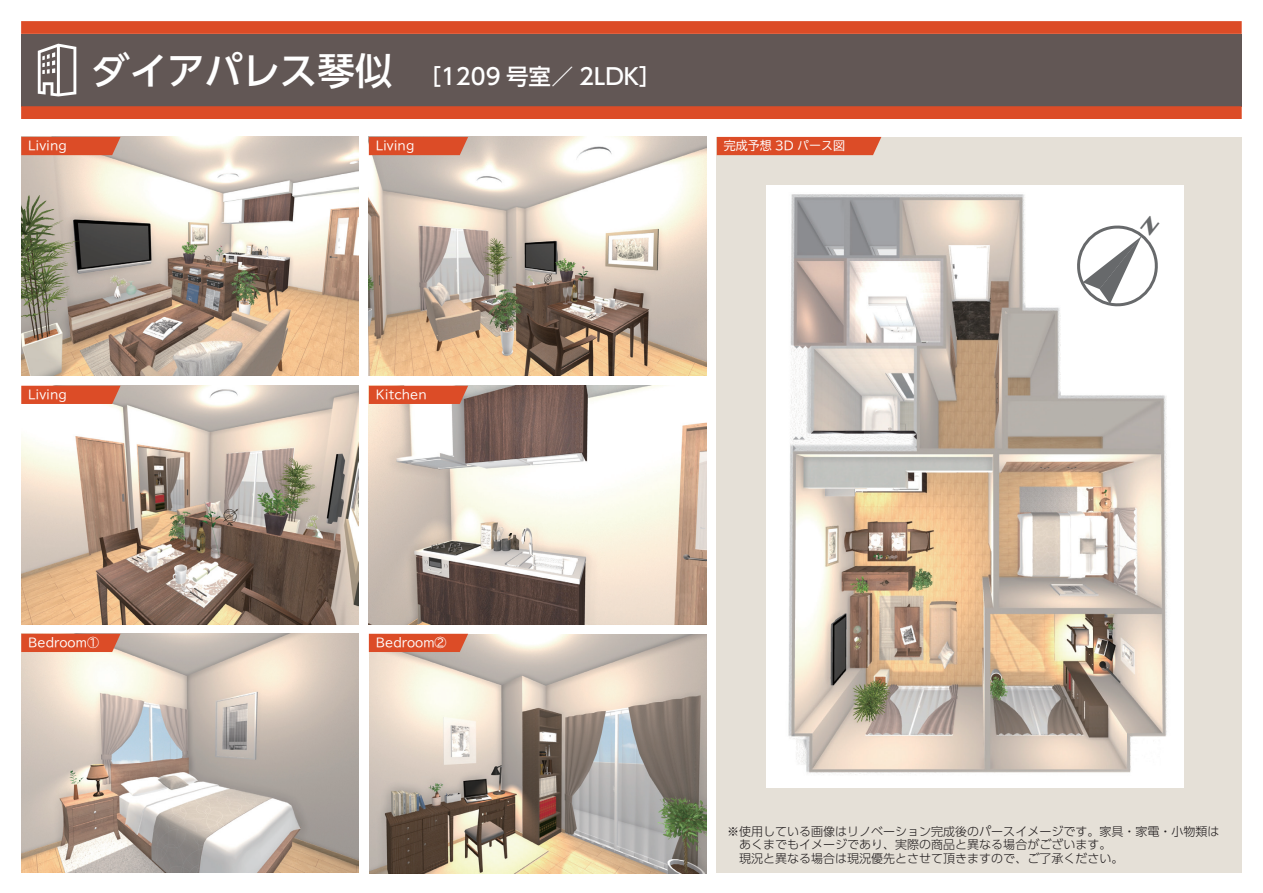
<style>
.page{position:relative;width:1263px;height:893px;background:#fff}
.page>*{position:absolute;margin:0;border:0;box-sizing:border-box;transform-origin:0 0}
.t1{font:500 22.5px "UD Shin Go Pro";color:#fff}
.t2{font:300 12px/13.5px "UD Shin Go Pro";color:#231f20}
.t3{font:12px "TBUD Go Std";color:#fff}
.s1{font-size:37.5px}
</style>
<div class="page">
<div style="left:21px;top:34px;width:1221px;height:72px;background:#625755"></div>
<svg style="left:21px;top:21px;width:1221px;height:13px"></svg>
<svg style="left:21px;top:106px;width:1221px;height:13px"></svg>
<svg style="left:38px;top:44px;width:38px;height:52px"></svg>
<div style="left:717px;top:137px;width:525px;height:735px;background:#e5e0d7"></div>
<img style="left:21px;top:137px;width:337px;height:239px">
<img style="left:369px;top:386px;width:337px;height:238px">
<img style="left:21px;top:634px;width:337px;height:238px">
<img style="left:369px;top:634px;width:337px;height:239px">
<img style="left:369px;top:137px;width:337px;height:239px">
<img style="left:766px;top:186px;width:417px;height:602px">
<img style="left:21px;top:386px;width:337px;height:238px">
<div style="left:21px;top:137px;width:100px;height:18px;background:#dc4c27"></div>
<div style="left:21px;top:386px;width:100px;height:18px;background:#dc4c27"></div>
<div style="left:369px;top:137px;width:99px;height:18px;background:#dc4c27"></div>
<div style="left:717px;top:137px;width:164px;height:18px;background:#dc4c27"></div>
<div style="left:369px;top:386px;width:99px;height:18px;background:#dc4c27"></div>
<div style="left:21px;top:634px;width:100px;height:18px;background:#dc4c27"></div>
<div style="left:369px;top:634px;width:99px;height:18px;background:#dc4c27"></div>
<svg style="left:1075px;top:213px;width:87px;height:97px"></svg>
<p class="t3" style="left:28px;top:136px;width:40px">Living</p>
<h1 class="t1" style="left:92px;top:59px;width:571px"><span class="s1">ダイアパレス琴似　</span>［1209 号室／ 2LDK］</h1>
<p class="t3" style="left:376px;top:136px;width:40px">Living</p>
<p class="t3" style="left:724px;top:136px;width:123px">完成予想 3D パース図</p>
<p class="t3" style="left:28px;top:385px;width:40px">Living</p>
<p class="t3" style="left:376px;top:385px;width:52px">Kitchen</p>
<p class="t3" style="left:28px;top:633px;width:72px">Bedroom①</p>
<p class="t3" style="left:376px;top:633px;width:72px">Bedroom②</p>
<p class="t2" style="left:727px;top:824px;width:493px">※使用している画像はリノベーション完成後のパースイメージです。家具・家電・小物類は　あくまでもイメージであり、実際の商品と異なる場合がございます。<br>　現況と異なる場合は現況優先とさせて頂きますので、ご了承ください。</p>
</div>
